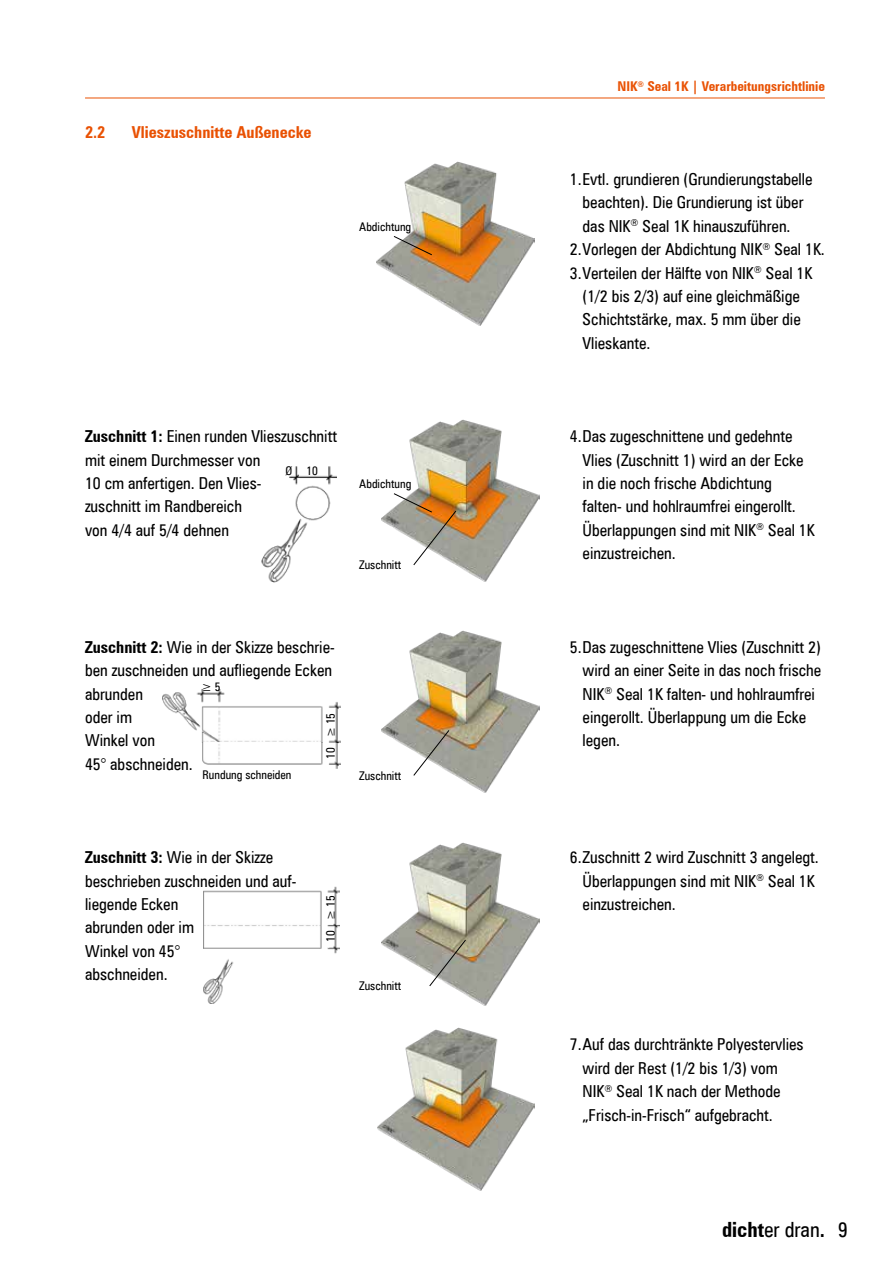
<style>
.page{position:relative;width:893px;height:1263px;background:#fff}
.page>*{position:absolute;margin:0;border:0;box-sizing:border-box;transform-origin:0 0}
.t1{font:condensed 21px "Zurich BT";color:#000}
.t2{font:condensed 16.5px/23.4px "Zurich BT";color:#000}
.t3{font:700 condensed 16.5px "Zurich BT";color:#e95103}
.t4{font:700 condensed 13.5px "Zurich BT";color:#e95103}
.t5{font:condensed 12px "Zurich BT";color:#000}
.s1{font-weight:700}
</style>
<div class="page">
<hr style="left:85px;top:98px;width:740px;height:1px;background:#e95103">
<img style="left:377px;top:1028px;width:158px;height:162px">
<img style="left:382px;top:420px;width:157px;height:162px">
<img style="left:376px;top:162px;width:159px;height:163px">
<img style="left:382px;top:843px;width:157px;height:162px">
<svg style="left:393px;top:235px;width:40px;height:21px"></svg>
<img style="left:262px;top:466px;width:74px;height:117px">
<svg style="left:393px;top:493px;width:64px;height:73px"></svg>
<img style="left:382px;top:630px;width:157px;height:162px">
<svg style="left:413px;top:729px;width:37px;height:47px"></svg>
<img style="left:162px;top:690px;width:178px;height:79px">
<img style="left:203px;top:887px;width:137px;height:116px">
<svg style="left:429px;top:939px;width:38px;height:48px;background:#a4a296"></svg>
<p class="t3" style="left:85px;top:122px;width:22px">2.2</p>
<p class="t3" style="left:132px;top:122px;width:181px">Vlieszuschnitte Außenecke</p>
<p class="t5" style="left:359px;top:219px;width:54px">Abdichtung</p>
<p class="t2" style="left:85px;top:425px;width:254px"><span class="s1">Zuschnitt 1:</span> Einen runden Vlieszuschnitt mit einem Durchmesser von<br>10 cm anfertigen. Den Vlies-<br>zuschnitt im Randbereich<br>von 4/4 auf 5/4 dehnen</p>
<p class="t5" style="left:286px;top:464px;width:34px">Ø 10</p>
<p class="t5" style="left:359px;top:476px;width:54px">Abdichtung</p>
<p class="t5" style="left:359px;top:557px;width:44px">Zuschnitt</p>
<p class="t2" style="left:85px;top:635px;width:251px"><span class="s1">Zuschnitt 2:</span> Wie in der Skizze beschrie&shy;ben zuschneiden und aufliegende Ecken abrunden<br>oder im<br>Winkel von<br>45° abschneiden.</p>
<p class="t5" style="left:202px;top:679px;width:20px">≥5</p>
<p class="t5" style="left:323px;top:737px;width:26px;rotate:-90deg">≥ 15</p>
<p class="t5" style="left:323px;top:759px;width:13px;rotate:-90deg">10</p>
<p class="t5" style="left:202px;top:767px;width:91px">Rundung schneiden</p>
<p class="t5" style="left:359px;top:768px;width:44px">Zuschnitt</p>
<p class="t2" style="left:85px;top:845px;width:213px"><span class="s1">Zuschnitt 3:</span> Wie in der Skizze beschrieben zuschneiden und auf&shy;liegende Ecken<br>abrunden oder im<br>Winkel von 45°<br>abschneiden.</p>
<p class="t5" style="left:323px;top:942px;width:48px;rotate:-90deg">10 ≥ 15</p>
<p class="t5" style="left:359px;top:978px;width:44px">Zuschnitt</p>
<p class="t4" style="left:617px;top:78px;width:209px">NIK<sup>®</sup> Seal 1K | Verarbeitungsrichtlinie</p>
<p class="t2" style="left:570px;top:167px;width:244px">1. Evtl. grundieren (Grundierungstabelle</p>
<p class="t2" style="left:583px;top:191px;width:222px">beachten). Die Grundierung ist über</p>
<p class="t2" style="left:583px;top:214px;width:210px">das NIK<sup>®</sup> Seal 1K hinauszuführen.</p>
<p class="t2" style="left:570px;top:237px;width:257px">2.Vorlegen der Abdichtung NIK<sup>®</sup> Seal 1K.</p>
<p class="t2" style="left:583px;top:261px;width:231px;text-indent:-13px">3. Verteilen der Hälfte von NIK<sup>®</sup> Seal 1K (1/2 bis 2/3) auf eine gleichmäßige<br>Schichtstärke, max. 5 mm über die<br>Vlieskante.</p>
<p class="t2" style="left:583px;top:425px;width:234px;text-indent:-13px">4.Das zugeschnittene und gedehnte<br>Vlies (Zuschnitt 1) wird an der Ecke in die noch frische Abdichtung falten- und hohlraumfrei eingerollt.<br>Überlappungen sind mit NIK<sup>®</sup> Seal 1K einzustreichen.</p>
<p class="t2" style="left:583px;top:635px;width:240px;text-indent:-13px">5.Das zugeschnittene Vlies (Zuschnitt 2) wird an einer Seite in das noch frische<br>NIK<sup>®</sup> Seal 1K falten- und hohlraumfrei eingerollt. Überlappung um die Ecke legen.</p>
<p class="t2" style="left:583px;top:845px;width:238px;text-indent:-13px">6.Zuschnitt 2 wird Zuschnitt 3 angelegt.<br>Überlappungen sind mit NIK<sup>®</sup> Seal 1K einzustreichen.</p>
<p class="t2" style="left:583px;top:1033px;width:223px;text-indent:-13px">7.Auf das durchtränkte Polyestervlies wird der Rest (1/2 bis 1/3) vom NIK<sup>®</sup> Seal 1K nach der Methode „Frisch-in-Frisch“ aufgebracht.</p>
<p class="t1" style="left:722px;top:1217px;width:127px"><span class="s1">dicht</span>er dran<span class="s1">.</span> 9</p>
</div>
